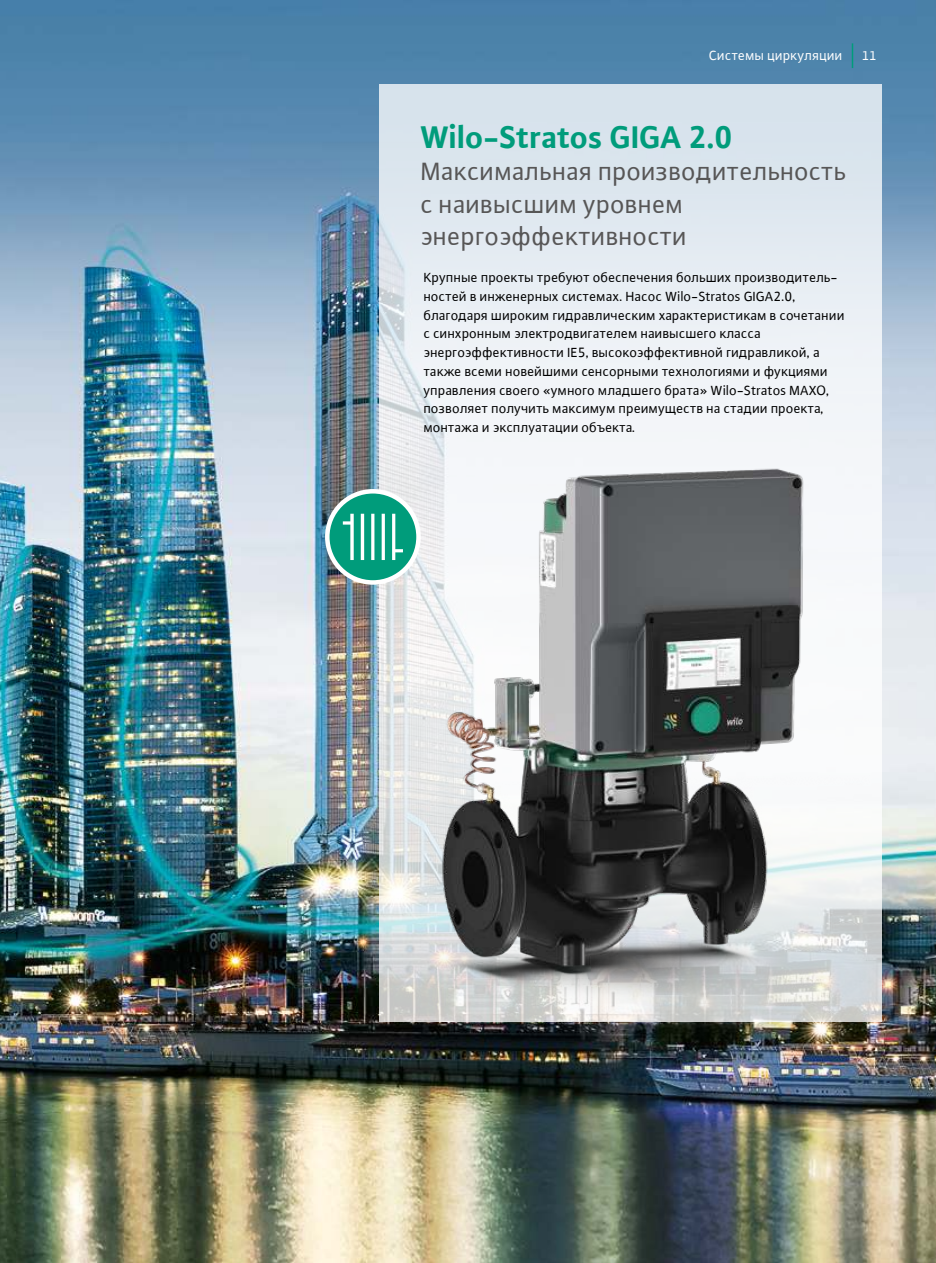
<style>
.page{position:relative;width:936px;height:1263px;background:#fff}
.page>*{position:absolute;margin:0;border:0;box-sizing:border-box;transform-origin:0 0}
.t1{font:700 33px "WILO Plus Global";color:#009c7b}
.t2{font:27px/32.4px "WILO Plus Global";color:#575656}
.t3{font:14.25px/18.8px "WILO Plus Global";color:#000}
.t4{font:14.25px "WILO Plus Global";color:#fff}
.t5{font:13.5px "WILO Plus Global";color:#fff}
</style>
<div class="page">
<img style="left:0;top:0;width:935px;height:1263px">
<svg style="left:379px;top:84px;width:502px;height:937px;fill:#e2e9f1"></svg>
<img style="left:357px;top:390px;width:512px;height:697px">
<div style="left:327px;top:491px;width:91px;height:91px;background:#009c7b;border-radius:50%"></div>
<div style="left:325px;top:489px;width:96px;height:96px;border:5px solid #fff;border-radius:50%"></div>
<svg style="left:343px;top:514px;width:60px;height:46px"></svg>
<hr style="left:851px;top:43px;width:2px;height:25px;background:#009c7b">
<p class="t4" style="left:709px;top:47px;width:135px">Системы циркуляции</p>
<p class="t5" style="left:862px;top:51px;width:16px">11</p>
<h1 class="t1" style="left:421px;top:117px;width:313px">Wilo-Stratos GIGA 2.0</h1>
<h2 class="t2" style="left:421px;top:155px;width:427px">Максимальная производительность с наивысшим уровнем энергоэффективности</h2>
<p class="t3" style="left:423px;top:268px;width:422px">Крупные проекты требуют обеспечения больших производитель&shy;ностей в инженерных системах. Насос Wilo-Stratos GIGA2.0, благодаря широким гидравлическим характеристикам в сочетании с синхронным электродвигателем наивысшего класса энергоэффективности IE5, высокоэффективной гидравликой, а также всеми новейшими сенсорными технологиями и фукциями управления своего «умного младшего брата» Wilo-Stratos MAXO, позволяет получить максимум преимуществ на стадии проекта, монтажа и эксплуатации объекта.</p>
</div>
